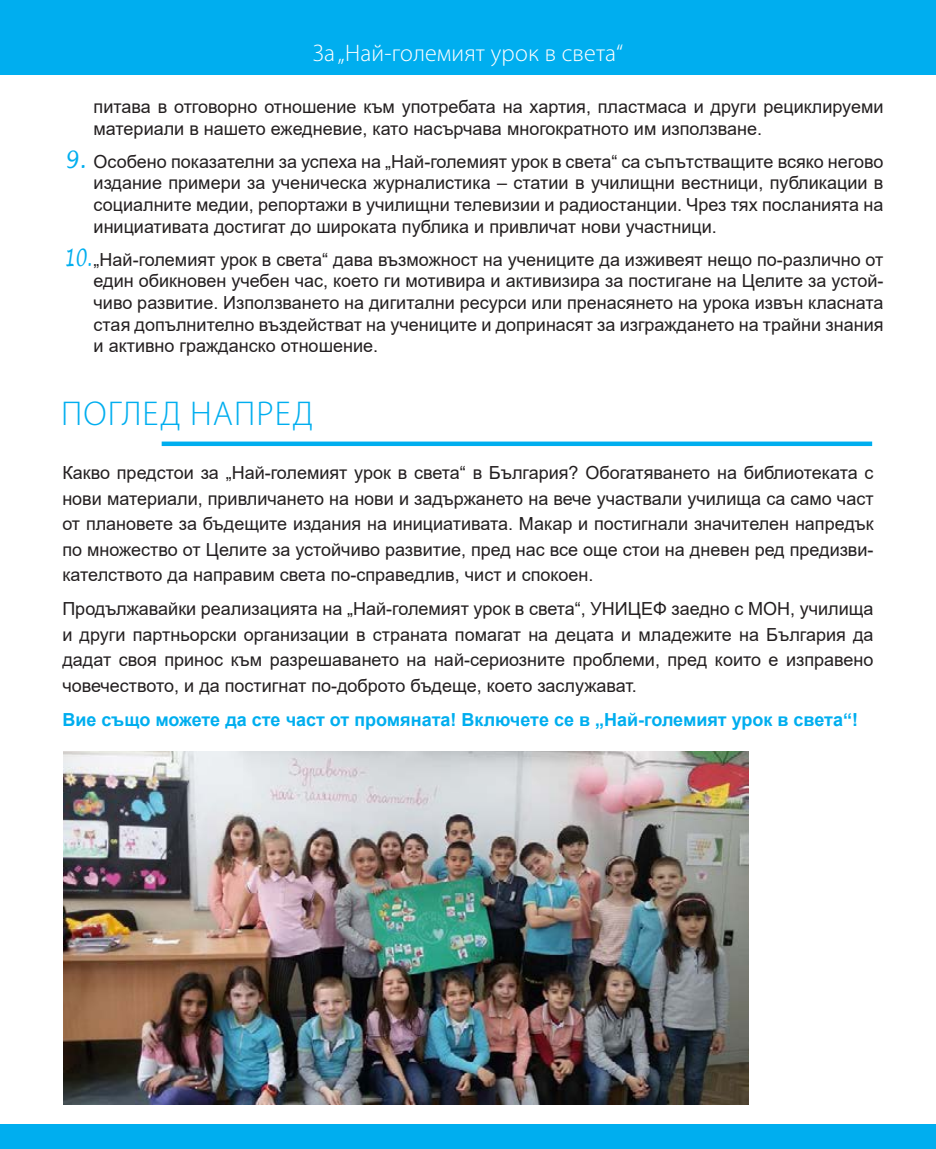
<style>
.page{position:relative;width:936px;height:1149px;background:#fff}
.page>*{position:absolute;margin:0;border:0;box-sizing:border-box;transform-origin:0 0}
.t1{font:300 34.5px "Myriad Pro";letter-spacing:.03em;color:#00aeef}
.t2{font:300 24px "Myriad Pro";letter-spacing:.01em;color:#fff}
.t3{font:18px/21.6px "Arial";color:#231f20;text-align:justify}
.t4{font:700 18px "Arial";color:#00aeef}
.s1{font-family:"Lucida Handwriting";font-style:italic;font-size:24px;color:#00aeef}
</style>
<div class="page">
<div style="left:0;top:0;width:935px;height:74px;background:#00aeef"></div>
<div style="left:0;top:1123px;width:935px;height:25px;background:#00aeef"></div>
<div style="left:162px;top:441px;width:710px;height:5px;background:#00aeef"></div>
<img style="left:64px;top:751px;width:684px;height:353px">
<p class="t2" style="left:313px;top:39px;width:312px">За „Най-големият урок в света“</p>
<p class="t3" style="left:94px;top:96px;width:791px">питава в отговорно отношение към употребата на хартия, пластмаса и други рециклируеми материали в нашето ежедневие, като насърчава многократното им използване.</p>
<p class="t3" style="left:94px;top:150px;width:791px;text-indent:-30px"><span class="s1">9.</span> Особено показателни за успеха на „Най-големият урок в света“ са съпътстващите всяко негово издание примери за ученическа журналистика – статии в училищни вестници, публикации в социалните медии, репортажи в училищни телевизии и радиостанции. Чрез тях посланията на инициативата достигат до широката публика и привличат нови участници.</p>
<p class="t3" style="left:94px;top:248px;width:791px;text-indent:-30px"><span class="s1">10.</span> „Най-големият урок в света“ дава възможност на учениците да изживеят нещо по-различно от един обикновен учебен час, което ги мотивира и активизира за постигане на Целите за устой&shy;чиво развитие. Използването на дигитални ресурси или пренасянето на урока извън класната стая допълнително въздействат на учениците и допринасят за изграждането на трайни знания и активно гражданско отношение.</p>
<p class="t1" style="left:61px;top:394px;width:253px">ПОГЛЕД НАПРЕД</p>
<p class="t3" style="left:62px;top:460px;width:812px;line-height:25.5px">Какво предстои за „Най-големият урок в света“ в България? Обогатяването на библиотеката с нови материали, привличането на нови и задържането на вече участвали училища са само част от плановете за бъдещите издания на инициативата. Макар и постигнали значителен напредък по множество от Целите за устойчиво развитие, пред нас все още стои на дневен ред предизви&shy;кателството да направим света по-справедлив, чист и спокоен.</p>
<p class="t3" style="left:62px;top:596px;width:812px;line-height:25.5px">Продължавайки реализацията на „Най-големият урок в света“, УНИЦЕФ заедно с МОН, училища и други партньорски организации в страната помагат на децата и младежите на България да дадат своя принос към разрешаването на най-сериозните проблеми, пред които е изправено човечеството, и да постигнат по-доброто бъдеще, което заслужават.</p>
<p class="t4" style="left:62px;top:706px;width:797px">Вие също можете да сте част от промяната! Включете се в „Най-големият урок в света“!</p>
</div>
